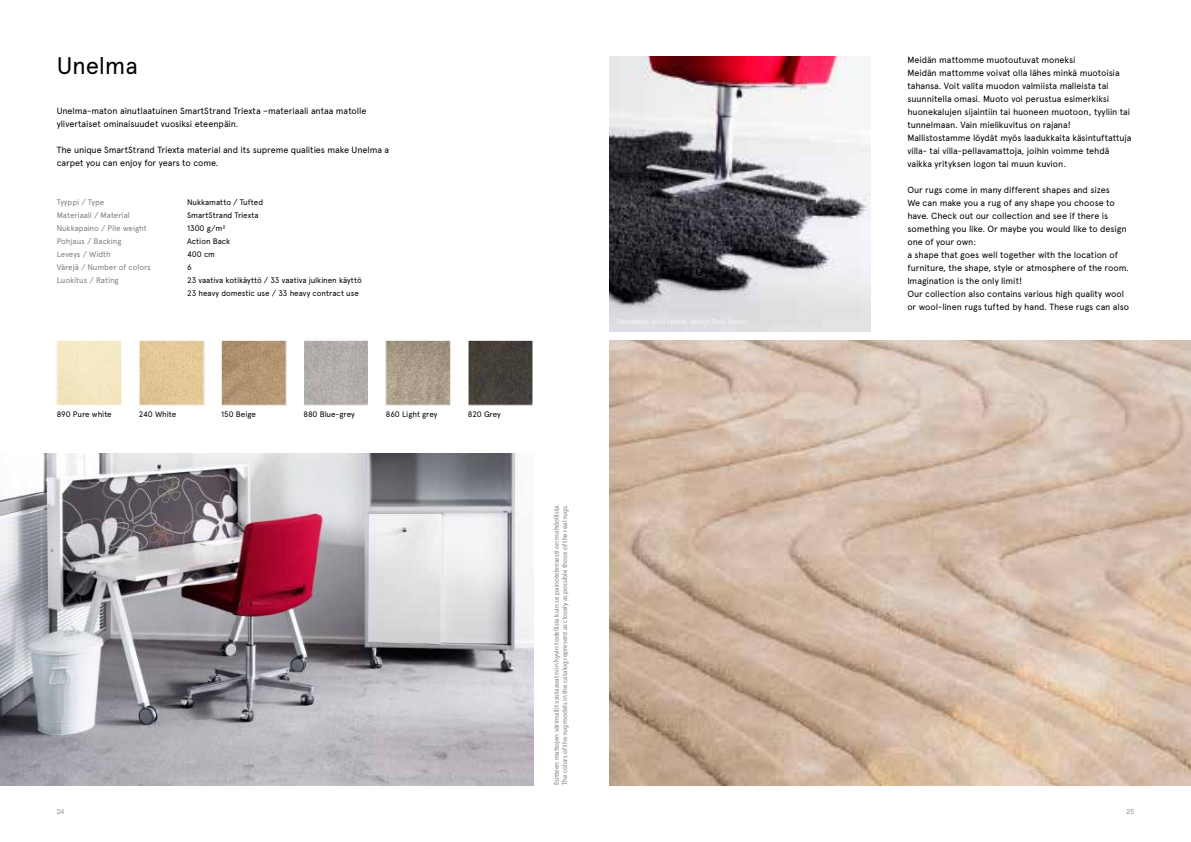
<style>
.page{position:relative;width:1191px;height:842px;background:#fff}
.page>*{position:absolute;margin:0;border:0;box-sizing:border-box;transform-origin:0 0}
.t1{font:24px "Apercu Pro";letter-spacing:-.01em;color:#000}
.t2{font:9px/13px "Apercu Pro";letter-spacing:-.01em;color:#000}
.t3{font:8px/13px "Apercu Pro";letter-spacing:-.005em;color:#000}
.t4{font:8px "Apercu Pro";letter-spacing:-.01em;color:#807f83}
.t5{font:7px/8.4px "Myriad Pro";color:#807f83}
.t6{font:300 7px "Helvetica Neue LT Std";color:#6d6e71}
</style>
<div class="page">
<img style="left:0;top:454px;width:533px;height:331px">
<img style="left:609px;top:340px;width:582px;height:445px">
<div style="left:57px;top:340px;width:65px;height:65px;border:1px solid #fff"></div>
<img style="left:141px;top:342px;width:61px;height:61px">
<div style="left:139px;top:340px;width:65px;height:65px;border:1px solid #fff"></div>
<img style="left:223px;top:342px;width:61px;height:61px">
<div style="left:221px;top:340px;width:65px;height:65px;border:1px solid #fff"></div>
<img style="left:305px;top:342px;width:62px;height:61px">
<div style="left:303px;top:340px;width:66px;height:65px;border:1px solid #fff"></div>
<img style="left:388px;top:342px;width:61px;height:61px">
<div style="left:386px;top:340px;width:65px;height:65px;border:1px solid #fff"></div>
<img style="left:470px;top:342px;width:61px;height:61px">
<img style="left:609px;top:57px;width:261px;height:275px">
<h1 class="t1" style="left:57px;top:47px;width:83px">Unelma</h1>
<p class="t2" style="left:57px;top:104px;width:311px">Unelma-maton ainutlaatuinen SmartStrand Triexta –materiaali antaa matolle ylivertaiset ominaisuudet vuosiksi eteenpäin.</p>
<p class="t2" style="left:57px;top:143px;width:334px">The unique SmartStrand Triexta material and its supreme qualities make Unelma a carpet you can enjoy for years to come.</p>
<p class="t4" style="left:57px;top:196px;width:49px">Tyyppi / Type</p>
<p class="t3" style="left:187px;top:195px;width:78px">Nukkamatto / Tufted</p>
<p class="t4" style="left:57px;top:209px;width:75px">Materiaali / Material</p>
<p class="t3" style="left:187px;top:208px;width:73px">SmartStrand Triexta</p>
<p class="t4" style="left:57px;top:222px;width:92px">Nukkapaino / Pile weight</p>
<p class="t3" style="left:187px;top:221px;width:40px">1300 g/m²</p>
<p class="t4" style="left:57px;top:235px;width:66px">Pohjaus / Backing</p>
<p class="t3" style="left:187px;top:234px;width:45px">Action Back</p>
<p class="t4" style="left:57px;top:248px;width:56px">Leveys / Width</p>
<p class="t3" style="left:187px;top:247px;width:30px">400 cm</p>
<p class="t4" style="left:57px;top:261px;width:96px">Värejä / Number of colors</p>
<p class="t3" style="left:187px;top:260px;width:6px">6</p>
<p class="t4" style="left:57px;top:274px;width:63px">Luokitus / Rating</p>
<p class="t3" style="left:187px;top:273px;width:176px">23 vaativa kotikäyttö / 33 vaativa julkinen käyttö<br>23 heavy domestic use / 33 heavy contract use</p>
<p class="t3" style="left:57px;top:407px;width:57px">890 Pure white</p>
<p class="t3" style="left:139px;top:407px;width:39px">240 White</p>
<p class="t3" style="left:221px;top:407px;width:36px">150 Beige</p>
<p class="t3" style="left:303px;top:407px;width:53px">880 Blue-grey</p>
<p class="t3" style="left:386px;top:407px;width:53px">860 Light grey</p>
<p class="t3" style="left:468px;top:407px;width:35px">820 Grey</p>
<p class="t5" style="left:552px;top:785px;width:283px;rotate:-90deg">Esitteen mattojen värimallit vastaavat niin hyvin todellisia kuin se painoteknisesti on mahdollista.<br>The colors of the rug models in the catalog represent as closely as possible those of the real rugs.</p>
<p class="t2" style="left:907px;top:53px;width:226px">Meidän mattomme muotoutuvat moneksi<br>Meidän mattomme voivat olla lähes minkä muotoisia tahansa. Voit valita muodon valmiista malleista tai suunnitella omasi. Muoto voi perustua esimerkiksi huonekalujen sijaintiin tai huoneen muotoon, tyyliin tai tunnelmaan. Vain mielikuvitus on rajana!<br>Mallistostamme löydät myös laadukkaita käsintuftattuja villa- tai villa-pellavamattoja, joihin voimme tehdä vaikka yrityksen logon tai muun kuvion.</p>
<p class="t2" style="left:907px;top:183px;width:223px">Our rugs come in many different shapes and sizes<br>We can make you a rug of any shape you choose to have. Check out our collection and see if there is something you like. Or maybe you would like to design one of your own:<br>a shape that goes well together with the location of furniture, the shape, style or atmosphere of the room.<br>Imagination is the only limit!<br>Our collection also contains various high quality wool or wool-linen rugs tufted by hand. These rugs can also</p>
<p class="t6" style="left:57px;top:807px;width:9px">24</p>
<p class="t6" style="left:1126px;top:807px;width:9px">25</p>
</div>
